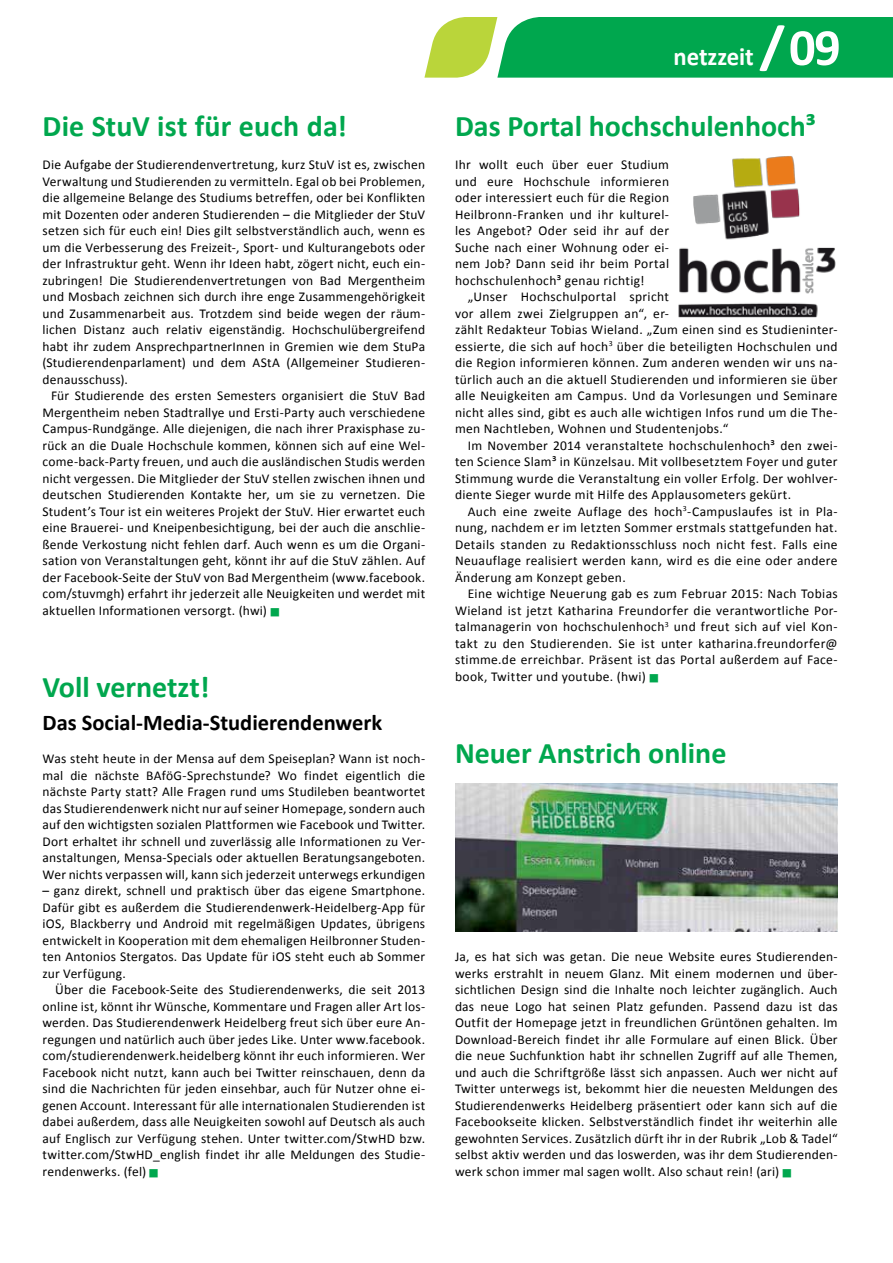
<style>
.page{position:relative;width:893px;height:1263px;background:#fff}
.page>*{position:absolute;margin:0;border:0;box-sizing:border-box;transform-origin:0 0}
.t1{font:700 30px "Calibri";color:#00a74e}
.t2{font:700 25.5px "Calibri";color:#fff}
.t3{font:700 22.5px "Calibri";color:#000}
.t4{font:13.5px/16.5px "Calibri";letter-spacing:.02em;color:#000;text-align:justify}
.s1{font-size:52.5px}
</style>
<div class="page">
<svg style="left:424px;top:17px;width:469px;height:61px;background:#28b258"></svg>
<img style="left:678px;top:156px;width:158px;height:161px">
<img style="left:455px;top:783px;width:383px;height:148px">
<p class="t2" style="left:673px;top:40px;width:169px">netzzeit <span class="s1">/09</span></p>
<p class="t1" style="left:455px;top:107px;width:363px">Das Portal hochschulenhoch³</p>
<p class="t4" style="left:455px;top:156px;width:216px">Ihr wollt euch über euer Studium</p>
<p class="t4" style="left:455px;top:173px;width:216px">und eure Hochschule informieren</p>
<p class="t4" style="left:455px;top:189px;width:216px">oder interessiert euch für die Region</p>
<p class="t4" style="left:455px;top:206px;width:216px">Heilbronn-Franken und ihr kulturel-</p>
<p class="t4" style="left:455px;top:222px;width:216px">les Angebot? Oder seid ihr auf der</p>
<p class="t4" style="left:455px;top:239px;width:216px">Suche nach einer Wohnung oder ei-</p>
<p class="t4" style="left:455px;top:255px;width:216px">nem Job? Dann seid ihr beim Portal</p>
<p class="t4" style="left:455px;top:272px;width:191px">hochschulenhoch³ genau richtig!</p>
<p class="t4" style="left:468px;top:288px;width:203px">„Unser Hochschulportal spricht</p>
<p class="t4" style="left:455px;top:305px;width:216px">vor allem zwei Zielgruppen an“, er-</p>
<p class="t4" style="left:455px;top:321px;width:384px">zählt Redakteur Tobias Wieland. „Zum einen sind es Studieninter-</p>
<p class="t4" style="left:455px;top:338px;width:384px">essierte, die sich auf hoch<sup>3</sup> über die beteiligten Hochschulen und</p>
<p class="t4" style="left:455px;top:354px;width:384px">die Region informieren können. Zum anderen wenden wir uns na-</p>
<p class="t4" style="left:455px;top:371px;width:384px">türlich auch an die aktuell Studierenden und informieren sie über</p>
<p class="t4" style="left:455px;top:387px;width:384px">alle Neuigkeiten am Campus. Und da Vorlesungen und Seminare</p>
<p class="t4" style="left:455px;top:404px;width:384px">nicht alles sind, gibt es auch alle wichtigen Infos rund um die The-</p>
<p class="t4" style="left:455px;top:420px;width:275px">men Nachtleben, Wohnen und Studentenjobs.“</p>
<p class="t4" style="left:468px;top:437px;width:371px">Im November 2014 veranstaltete hochschulenhoch³ den zwei-</p>
<p class="t4" style="left:455px;top:453px;width:384px">ten Science Slam³ in Künzelsau. Mit vollbesetztem Foyer und guter</p>
<p class="t4" style="left:455px;top:470px;width:384px">Stimmung wurde die Veranstaltung ein voller Erfolg. Der wohlver-</p>
<p class="t4" style="left:455px;top:486px;width:338px">diente Sieger wurde mit Hilfe des Applausometers gekürt.</p>
<p class="t4" style="left:468px;top:503px;width:371px">Auch eine zweite Auflage des hoch<sup>3</sup>-Campuslaufes ist in Pla-</p>
<p class="t4" style="left:455px;top:519px;width:384px">nung, nachdem er im letzten Sommer erstmals stattgefunden hat.</p>
<p class="t4" style="left:455px;top:536px;width:384px">Details standen zu Redaktionsschluss noch nicht fest. Falls eine</p>
<p class="t4" style="left:455px;top:552px;width:384px">Neuauflage realisiert werden kann, wird es die eine oder andere</p>
<p class="t4" style="left:455px;top:569px;width:172px">Änderung am Konzept geben.</p>
<p class="t4" style="left:468px;top:585px;width:371px">Eine wichtige Neuerung gab es zum Februar 2015: Nach Tobias</p>
<p class="t4" style="left:455px;top:602px;width:384px">Wieland ist jetzt Katharina Freundorfer die verantwortliche Por-</p>
<p class="t4" style="left:455px;top:618px;width:384px">talmanagerin von hochschulenhoch<sup>3</sup> und freut sich auf viel Kon-</p>
<p class="t4" style="left:455px;top:635px;width:384px">takt zu den Studierenden. Sie ist unter katharina.freundorfer@</p>
<p class="t4" style="left:455px;top:651px;width:384px">stimme.de erreichbar. Präsent ist das Portal außerdem auf Face-</p>
<p class="t4" style="left:455px;top:668px;width:192px">book, Twitter und youtube. (hwi)</p>
<p class="t1" style="left:43px;top:107px;width:306px">Die StuV ist für euch da!</p>
<p class="t4" style="left:43px;top:156px;width:384px">Die Aufgabe der Studierendenvertretung, kurz StuV ist es, zwischen</p>
<p class="t4" style="left:43px;top:173px;width:384px">Verwaltung und Studierenden zu vermitteln. Egal ob bei Problemen,</p>
<p class="t4" style="left:43px;top:189px;width:384px">die allgemeine Belange des Studiums betreffen, oder bei Konflikten</p>
<p class="t4" style="left:43px;top:206px;width:384px">mit Dozenten oder anderen Studierenden – die Mitglieder der StuV</p>
<p class="t4" style="left:43px;top:222px;width:384px">setzen sich für euch ein! Dies gilt selbstverständlich auch, wenn es</p>
<p class="t4" style="left:43px;top:239px;width:384px">um die Verbesserung des Freizeit-, Sport- und Kulturangebots oder</p>
<p class="t4" style="left:43px;top:255px;width:384px">der Infrastruktur geht. Wenn ihr Ideen habt, zögert nicht, euch ein-</p>
<p class="t4" style="left:43px;top:272px;width:384px">zubringen! Die Studierendenvertretungen von Bad Mergentheim</p>
<p class="t4" style="left:43px;top:288px;width:384px">und Mosbach zeichnen sich durch ihre enge Zusammengehörigkeit</p>
<p class="t4" style="left:43px;top:305px;width:384px">und Zusammenarbeit aus. Trotzdem sind beide wegen der räum-</p>
<p class="t4" style="left:43px;top:321px;width:384px">lichen Distanz auch relativ eigenständig. Hochschulübergreifend</p>
<p class="t4" style="left:43px;top:338px;width:384px">habt ihr zudem AnsprechpartnerInnen in Gremien wie dem StuPa</p>
<p class="t4" style="left:43px;top:354px;width:384px">(Studierendenparlament) und dem AStA (Allgemeiner Studieren-</p>
<p class="t4" style="left:43px;top:371px;width:87px">denausschuss).</p>
<p class="t4" style="left:51px;top:387px;width:376px">Für Studierende des ersten Semesters organisiert die StuV Bad</p>
<p class="t4" style="left:43px;top:404px;width:384px">Mergentheim neben Stadtrallye und Ersti-Party auch verschiedene</p>
<p class="t4" style="left:43px;top:420px;width:384px">Campus-Rundgänge. Alle diejenigen, die nach ihrer Praxisphase zu-</p>
<p class="t4" style="left:43px;top:437px;width:384px">rück an die Duale Hochschule kommen, können sich auf eine Wel-</p>
<p class="t4" style="left:43px;top:453px;width:384px">come-back-Party freuen, und auch die ausländischen Studis werden</p>
<p class="t4" style="left:43px;top:470px;width:384px">nicht vergessen. Die Mitglieder der StuV stellen zwischen ihnen und</p>
<p class="t4" style="left:43px;top:486px;width:384px">deutschen Studierenden Kontakte her, um sie zu vernetzen. Die</p>
<p class="t4" style="left:43px;top:503px;width:384px">Student’s Tour ist ein weiteres Projekt der StuV. Hier erwartet euch</p>
<p class="t4" style="left:43px;top:519px;width:384px">eine Brauerei- und Kneipenbesichtigung, bei der auch die anschlie-</p>
<p class="t4" style="left:43px;top:536px;width:384px">ßende Verkostung nicht fehlen darf. Auch wenn es um die Organi-</p>
<p class="t4" style="left:43px;top:552px;width:384px">sation von Veranstaltungen geht, könnt ihr auf die StuV zählen. Auf</p>
<p class="t4" style="left:43px;top:569px;width:384px">der Facebook-Seite der StuV von Bad Mergentheim (www.facebook.</p>
<p class="t4" style="left:43px;top:585px;width:384px">com/stuvmgh) erfahrt ihr jederzeit alle Neuigkeiten und werdet mit</p>
<p class="t4" style="left:43px;top:602px;width:226px">aktuellen Informationen versorgt. (hwi)</p>
<p class="t1" style="left:43px;top:668px;width:169px">Voll vernetzt!</p>
<p class="t3" style="left:43px;top:708px;width:341px">Das Social-Media-Studierendenwerk</p>
<p class="t4" style="left:43px;top:750px;width:384px">Was steht heute in der Mensa auf dem Speiseplan? Wann ist noch-</p>
<p class="t1" style="left:455px;top:734px;width:273px">Neuer Anstrich online</p>
<p class="t4" style="left:43px;top:767px;width:384px">mal die nächste BAföG-Sprechstunde? Wo findet eigentlich die nächste Party statt? Alle Fragen rund ums Studileben beantwortet das Studierendenwerk nicht nur auf seiner Homepage, sondern auch auf den wichtigsten sozialen Plattformen wie Facebook und Twitter.<br>Dort erhaltet ihr schnell und zuverlässig alle Informationen zu Ver&shy;anstaltungen, Mensa-Specials oder aktuellen Beratungsangeboten.<br>Wer nichts verpassen will, kann sich jederzeit unterwegs erkundigen</p>
<p class="t4" style="left:43px;top:882px;width:384px">– ganz direkt, schnell und praktisch über das eigene Smartphone.</p>
<p class="t4" style="left:43px;top:899px;width:384px">Dafür gibt es außerdem die Studierendenwerk-Heidelberg-App für</p>
<p class="t4" style="left:43px;top:915px;width:384px">iOS, Blackberry und Android mit regelmäßigen Updates, übrigens</p>
<p class="t4" style="left:43px;top:932px;width:384px">entwickelt in Kooperation mit dem ehemaligen Heilbronner Studen-</p>
<p class="t4" style="left:43px;top:948px;width:384px">ten Antonios Stergatos. Das Update für iOS steht euch ab Sommer</p>
<p class="t4" style="left:43px;top:965px;width:85px">zur Verfügung.</p>
<p class="t4" style="left:55px;top:981px;width:371px">Über die Facebook-Seite des Studierendenwerks, die seit 2013</p>
<p class="t4" style="left:43px;top:998px;width:384px">online ist, könnt ihr Wünsche, Kommentare und Fragen aller Art los-</p>
<p class="t4" style="left:43px;top:1014px;width:384px">werden. Das Studierendenwerk Heidelberg freut sich über eure An-</p>
<p class="t4" style="left:43px;top:1031px;width:384px">regungen und natürlich auch über jedes Like. Unter www.facebook.</p>
<p class="t4" style="left:43px;top:1047px;width:384px">com/studierendenwerk.heidelberg könnt ihr euch informieren. Wer</p>
<p class="t4" style="left:43px;top:1064px;width:384px">Facebook nicht nutzt, kann auch bei Twitter reinschauen, denn da</p>
<p class="t4" style="left:43px;top:1080px;width:384px">sind die Nachrichten für jeden einsehbar, auch für Nutzer ohne ei-</p>
<p class="t4" style="left:43px;top:1097px;width:384px">genen Account. Interessant für alle internationalen Studierenden ist</p>
<p class="t4" style="left:43px;top:1113px;width:384px">dabei außerdem, dass alle Neuigkeiten sowohl auf Deutsch als auch</p>
<p class="t4" style="left:43px;top:1130px;width:384px">auf Englisch zur Verfügung stehen. Unter twitter.com/StwHD bzw.</p>
<p class="t4" style="left:43px;top:1146px;width:384px">twitter.com/StwHD_english findet ihr alle Meldungen des Studie-</p>
<p class="t4" style="left:43px;top:1163px;width:105px">rendenwerks. (fel)</p>
<p class="t4" style="left:455px;top:948px;width:384px">Ja, es hat sich was getan. Die neue Website eures Studierenden&shy;werks erstrahlt in neuem Glanz. Mit einem modernen und über&shy;sichtlichen Design sind die Inhalte noch leichter zugänglich. Auch das neue Logo hat seinen Platz gefunden. Passend dazu ist das Outfit der Homepage jetzt in freundlichen Grüntönen gehalten. Im Download-Bereich findet ihr alle Formulare auf einen Blick. Über die neue Suchfunktion habt ihr schnellen Zugriff auf alle Themen, und auch die Schriftgröße lässt sich anpassen. Auch wer nicht auf Twitter unterwegs ist, bekommt hier die neuesten Meldungen des Studierendenwerks Heidelberg präsentiert oder kann sich auf die Facebookseite klicken. Selbstverständlich findet ihr weiterhin alle gewohnten Services. Zusätzlich dürft ihr in der Rubrik „Lob &amp; Tadel“ selbst aktiv werden und das loswerden, was ihr dem Studierenden&shy;werk schon immer mal sagen wollt. Also schaut rein! (ari)</p>
</div>
